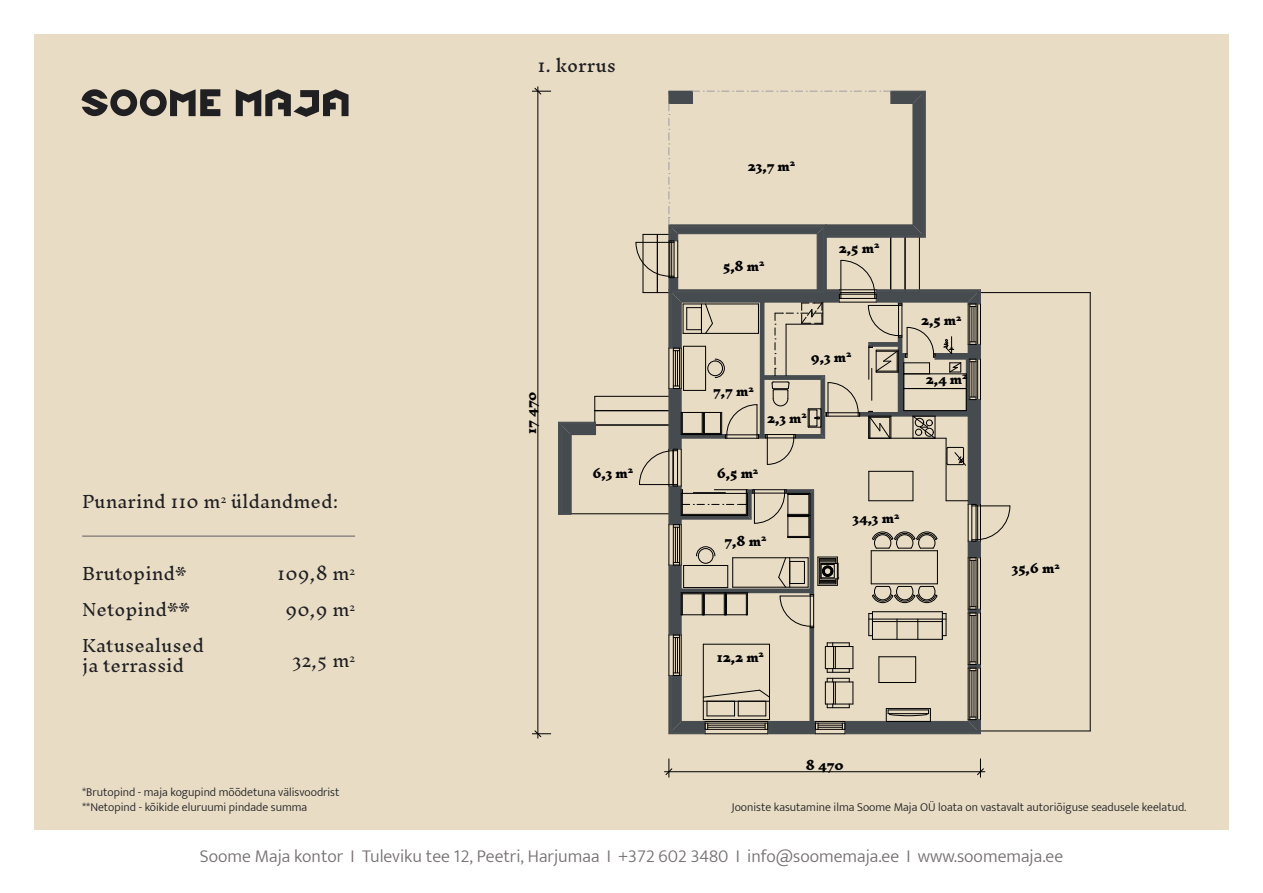
<style>
.page{position:relative;width:1263px;height:893px;background:#fff}
.page>*{position:absolute;margin:0;border:0;box-sizing:border-box;transform-origin:0 0}
.t1{font:300 18px "Mukta";color:#757071}
.t2{font:300 16.5px/36px "Inknut Antiqua";color:#202022}
.t3{font:16.5px "Inknut Antiqua";color:#202022}
.t4{font:300 12px/14.4px "Mukta";color:#202022}
.t5{font:900 11.55px "Inknut Antiqua";color:#000}
</style>
<div class="page">
<div style="left:34px;top:34px;width:1195px;height:795px;background:#e9dcc5"></div>
<hr style="left:978px;top:292px;width:112px;height:1px;background:#000">
<hr style="left:978px;top:731px;width:112px;height:1px;background:#000">
<hr style="left:1090px;top:293px;width:1px;height:438px;background:#000">
<hr style="left:571px;top:513px;width:102px;height:1px;background:#000">
<hr style="left:595px;top:425px;width:77px;height:1px;background:#000">
<hr style="left:595px;top:410px;width:77px;height:1px;background:#000">
<hr style="left:595px;top:396px;width:77px;height:1px;background:#000">
<svg style="left:558px;top:396px;width:38px;height:119px"></svg>
<hr style="left:571px;top:435px;width:1px;height:79px;background:#464b4f">
<svg style="left:635px;top:91px;width:376px;height:643px"></svg>
<hr style="left:669px;top:771px;width:311px;height:1px;background:#000">
<svg style="left:664px;top:759px;width:9px;height:18px"></svg>
<svg style="left:976px;top:759px;width:9px;height:18px"></svg>
<hr style="left:537px;top:91px;width:1px;height:643px;background:#000">
<svg style="left:532px;top:730px;width:19px;height:8px"></svg>
<svg style="left:532px;top:87px;width:19px;height:8px"></svg>
<svg style="left:81px;top:89px;width:139px;height:27px"></svg>
<svg style="left:236px;top:89px;width:112px;height:28px"></svg>
<hr style="left:82px;top:536px;width:273px;height:1px;background:#615d5e">
<h2 class="t2" style="left:82px;top:485px;width:258px">Punarind 110 m<sup>2</sup> üldandmed:</h2>
<h2 class="t2" style="left:82px;top:557px;width:123px">Brutopind*<br>Netopind**<br>Katusealused</h2>
<h2 class="t2" style="left:82px;top:648px;width:103px">ja terrassid</h2>
<h2 class="t2" style="left:277px;top:557px;width:79px;text-align:center">109,8 m<sup>2<br></sup>90,9 m<sup>2</sup></h2>
<h2 class="t2" style="left:292px;top:644px;width:64px">32,5 m<sup>2</sup></h2>
<p class="t4" style="left:82px;top:785px;width:259px">*Brutopind - maja kogupind mõõdetuna välisvoodrist **Netopind - kõikide eluruumi pindade summa</p>
<h2 class="t3" style="left:537px;top:57px;width:80px">1. korrus</h2>
<p class="t5" style="left:525px;top:434px;width:44px;rotate:-90deg">17 470</p>
<p class="t5" style="left:592px;top:467px;width:42px">6,3 m<sup>2</sup></p>
<p class="t5" style="left:748px;top:160px;width:49px">23,7 m<sup>2</sup></p>
<p class="t5" style="left:723px;top:260px;width:43px">5,8 m<sup>2</sup></p>
<p class="t5" style="left:713px;top:386px;width:42px">7,7 m<sup>2</sup></p>
<p class="t5" style="left:839px;top:242px;width:42px">2,5 m<sup>2</sup></p>
<p class="t5" style="left:811px;top:351px;width:42px">9,3 m<sup>2</sup></p>
<p class="t5" style="left:767px;top:412px;width:41px">2,3 m<sup>2</sup></p>
<p class="t5" style="left:717px;top:468px;width:43px">6,5 m<sup>2</sup></p>
<p class="t5" style="left:725px;top:535px;width:43px">7,8 m<sup>2</sup></p>
<p class="t5" style="left:853px;top:513px;width:48px">34,3 m<sup>2</sup></p>
<p class="t5" style="left:921px;top:314px;width:42px">2,5 m<sup>2</sup></p>
<p class="t5" style="left:926px;top:373px;width:43px">2,4 m<sup>2</sup></p>
<p class="t5" style="left:717px;top:651px;width:49px">12,2 m<sup>2</sup></p>
<p class="t5" style="left:806px;top:759px;width:39px">8 470</p>
<p class="t5" style="left:1012px;top:563px;width:49px">35,6 m<sup>2</sup></p>
<p class="t4" style="left:732px;top:799px;width:456px">Jooniste kasutamine ilma Soome Maja OÜ loata on vastavalt autoriõiguse seadusele keelatud.</p>
<h1 class="t1" style="left:200px;top:845px;width:865px">Soome Maja kontor I Tuleviku tee 12, Peetri, Harjumaa I +372 602 3480 I info@soomemaja.ee I www.soomemaja.ee</h1>
</div>
